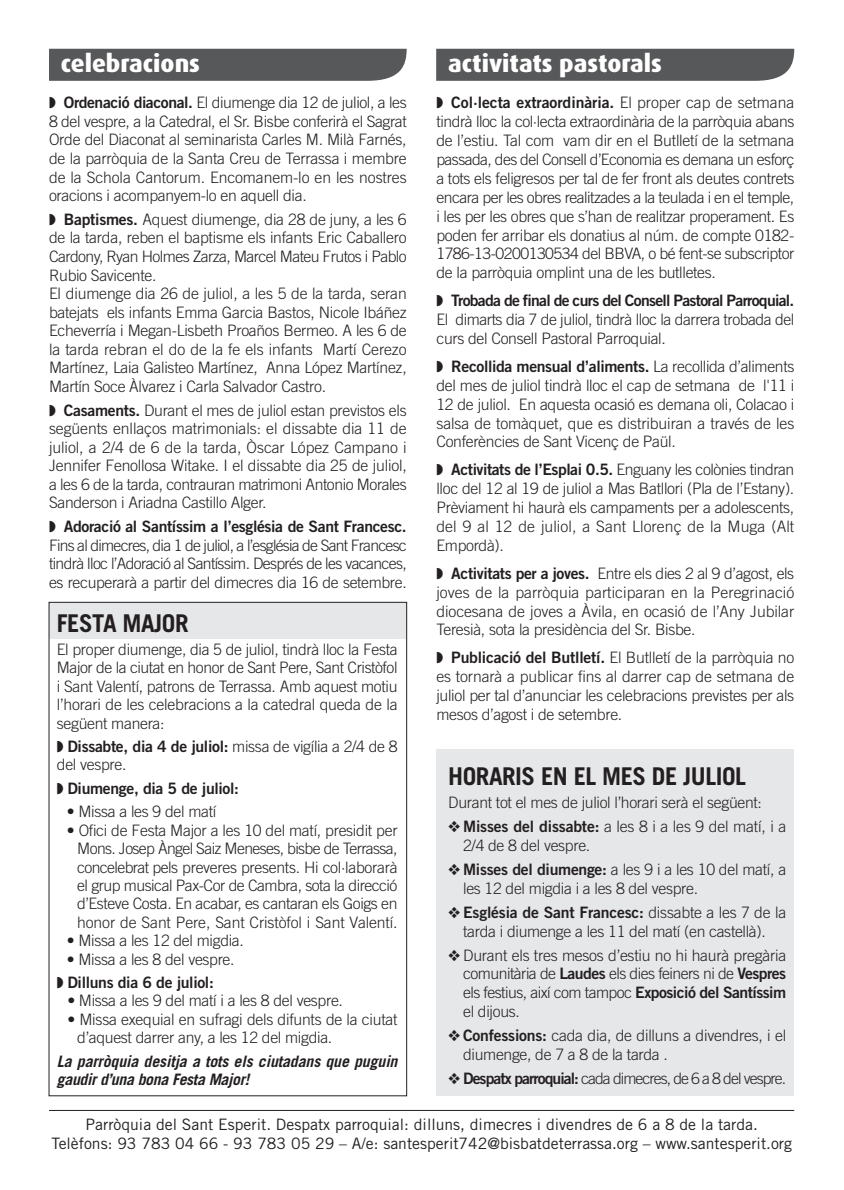
<style>
.page{position:relative;width:844px;height:1190px;background:#fff}
.page>*{position:absolute;margin:0;border:0;box-sizing:border-box;transform-origin:0 0}
.t1{font:700 24.5px "Trade Gothic";letter-spacing:-.02em;color:#231f20}
.t2{font:800 24.5px "Dax";color:#fff}
.t3{font:300 15.75px/18.9px "Trade Gothic";letter-spacing:-.02em;color:#231f20;text-align:justify}
.t4{font:15.75px "Trade Gothic Bold Two";letter-spacing:-.02em;color:#231f20}
.t5{font:15.75px/18.9px "Trade Gothic";color:#231f20;text-align:center}
.t6{font:italic 700 15.75px/18.4px "Trade Gothic";color:#231f20}
.t7{font:15.75px "Trade Gothic Bold Two";letter-spacing:-.045em;color:#231f20}
.t8{font:300 15.75px "Trade Gothic";letter-spacing:-.06em;color:#231f20}
.s1{font-family:"Trade Gothic Bold Two";font-weight:400}
.s2{font-family:"Trade Gothic";font-weight:300}
</style>
<div class="page">
<div style="left:49px;top:602px;width:357px;height:37px;background:#e6e7e9"></div>
<div style="left:436px;top:749px;width:358px;height:347px;background:#e6e7e9"></div>
<div style="left:436px;top:49px;width:358px;height:32px;background:#57585a"></div>
<div style="left:49px;top:49px;width:357px;height:32px;background:#57585a"></div>
<hr style="left:49px;top:1110px;width:745px;height:1px;background:#231f20">
<h1 class="t2" style="left:61px;top:52px;width:141px">celebracions</h1>
<h1 class="t2" style="left:448px;top:52px;width:215px">activitats pastorals</h1>
<p class="t3" style="left:49px;top:95px;width:359px">◗ <span class="s1">Ordenació diaconal.</span> El diumenge dia 12 de juliol, a les 8 del vespre, a la Catedral, el Sr. Bisbe conferirà el Sagrat Orde del Diaconat al seminarista Carles M. Milà Farnés, de la parròquia de la Santa Creu de Terrassa i membre de la Schola Cantorum. Encomanem-lo en les nostres oracions i acompanyem-lo en aquell dia.</p>
<p class="t3" style="left:49px;top:211px;width:359px;text-align:left">◗ <span class="s1">Baptismes.</span> Aquest diumenge, dia 28 de juny, a les 6 de la tarda, reben el baptisme els infants Eric Caballero Cardony, Ryan Holmes Zarza, Marcel Mateu Frutos i Pablo Rubio Savicente.<br>El diumenge dia 26 de juliol, a les 5 de la tarda, seran batejats els infants Emma Garcia Bastos, Nicole Ibáñez Echeverría i Megan-Lisbeth Proaños Bermeo. A les 6 de la tarda rebran el do de la fe els infants Martí Cerezo Martínez, Laia Galisteo Martínez, Anna López Martínez, Martín Soce Àlvarez i Carla Salvador Castro.</p>
<p class="t3" style="left:49px;top:402px;width:359px">◗ <span class="s1">Casaments.</span> Durant el mes de juliol estan previstos els següents enllaços matrimonials: el dissabte dia 11 de juliol, a 2/4 de 6 de la tarda, Òscar López Campano i Jennifer Fenollosa Witake. I el dissabte dia 25 de juliol, a les 6 de la tarda, contrauran matrimoni Antonio Morales Sanderson i Ariadna Castillo Alger.</p>
<p class="t4" style="left:49px;top:521px;width:359px">◗ Adoració al Santíssim a l’església de Sant Francesc.</p>
<p class="t3" style="left:49px;top:537px;width:359px">Fins al dimecres, dia 1 de juliol, a l’església de Sant Francesc tindrà lloc l’Adoració al Santíssim. Després de les vacances, es recuperarà a partir del dimecres dia 16 de setembre.</p>
<h1 class="t1" style="left:57px;top:614px;width:133px">FESTA MAJOR</h1>
<p class="t3" style="left:57px;top:642px;width:342px;line-height:18.4px">El proper diumenge, dia 5 de juliol, tindrà lloc la Festa Major de la ciutat en honor de Sant Pere, Sant Cristòfol i Sant Valentí, patrons de Terrassa. Amb aquest motiu l’horari de les celebracions a la catedral queda de la següent manera:</p>
<p class="t4" style="left:57px;top:741px;width:342px">◗ Dissabte, dia 4 de juliol: <span class="s2">missa de vigília a 2/4 de 8</span></p>
<p class="t3" style="left:57px;top:757px;width:71px">del vespre.</p>
<p class="t4" style="left:57px;top:782px;width:184px">◗ Diumenge, dia 5 de juliol:</p>
<p class="t3" style="left:67px;top:804px;width:151px">• Missa a les 9 del matí</p>
<p class="t3" style="left:77px;top:822px;width:322px;line-height:18.4px;text-indent:-10px">• Ofici de Festa Major a les 10 del matí, presidit per Mons. Josep Àngel Saiz Meneses, bisbe de Terrassa, concelebrat pels preveres presents. Hi col·laborarà el grup musical Pax-Cor de Cambra, sota la direcció d’Esteve Costa. En acabar, es cantaran els Goigs en honor de Sant Pere, Sant Cristòfol i Sant Valentí.</p>
<p class="t3" style="left:67px;top:933px;width:178px">• Missa a les 12 del migdia.</p>
<p class="t3" style="left:67px;top:951px;width:169px">• Missa a les 8 del vespre.</p>
<p class="t4" style="left:57px;top:977px;width:158px">◗ Dilluns dia 6 de juliol:</p>
<p class="t3" style="left:67px;top:993px;width:277px">• Missa a les 9 del matí i a les 8 del vespre.</p>
<p class="t3" style="left:77px;top:1011px;width:322px;line-height:18.4px;text-indent:-10px">• Missa exequial en sufragi dels difunts de la ciutat d’aquest darrer any, a les 12 del migdia.</p>
<p class="t6" style="left:57px;top:1053px;width:345px">La parròquia desitja a tots els ciutadans que puguin gaudird’una bona Festa Major!</p>
<p class="t4" style="left:436px;top:97px;width:359px">◗ Col·lecta extraordinària. <span class="s2">El proper cap de setmana</span></p>
<p class="t3" style="left:436px;top:114px;width:359px">tindrà lloc la col·lecta extraordinària de la parròquia abans de l’estiu. Tal com vam dir en el Butlletí de la setmana passada, des del Consell d’Economia es demana un esforç a tots els feligresos per tal de fer front als deutes contrets encara per les obres realitzades a la teulada i en el temple, i les per les obres que s’han de realitzar properament. Es poden fer arribar els donatius al núm. de compte 0182- 1786-13-0200130534 del BBVA, o bé fent-se subscriptor de la parròquia omplint una de les butlletes.</p>
<p class="t7" style="left:436px;top:295px;width:359px">◗ Trobada de final de curs del Consell Pastoral Parroquial.</p>
<p class="t3" style="left:436px;top:311px;width:359px">El dimarts dia 7 de juliol, tindrà lloc la darrera trobada del curs del Consell Pastoral Parroquial.</p>
<p class="t4" style="left:436px;top:360px;width:359px">◗ Recollida mensual d’aliments. <span class="s2">La recollida d’aliments</span></p>
<p class="t3" style="left:436px;top:377px;width:359px">del mes de juliol tindrà lloc el cap de setmana de l'11 i 12 de juliol. En aquesta ocasió es demana oli, Colacao i salsa de tomàquet, que es distribuiran a través de les Conferències de Sant Vicenç de Paül.</p>
<p class="t3" style="left:436px;top:462px;width:359px">◗ <span class="s1">Activitats de l’Esplai 0.5.</span> Enguany les colònies tindran lloc del 12 al 19 de juliol a Mas Batllori (Pla de l’Estany).<br>Prèviament hi haurà els campaments per a adolescents, del 9 al 12 de juliol, a Sant Llorenç de la Muga (Alt Empordà).</p>
<p class="t3" style="left:436px;top:565px;width:359px">◗ <span class="s1">Activitats per a joves.</span> Entre els dies 2 al 9 d’agost, els joves de la parròquia participaran en la Peregrinació diocesana de joves a Àvila, en ocasió de l’Any Jubilar Teresià, sota la presidència del Sr. Bisbe.</p>
<p class="t3" style="left:436px;top:650px;width:359px">◗ <span class="s1">Publicació del Butlletí.</span> El Butlletí de la parròquia no es tornarà a publicar fins al darrer cap de setmana de juliol per tal d’anunciar les celebracions previstes per als mesos d’agost i de setembre.</p>
<h1 class="t1" style="left:448px;top:767px;width:299px">HORARIS EN EL MES DE JULIOL</h1>
<p class="t3" style="left:448px;top:795px;width:315px">Durant tot el mes de juliol l’horari serà el següent:</p>
<p class="t3" style="left:463px;top:819px;width:324px;text-indent:-15px">❖ <span class="s1">Misses del dissabte:</span> a les 8 i a les 9 del matí, i a<br>2/4 de 8 del vespre.</p>
<p class="t3" style="left:463px;top:861px;width:324px;text-indent:-15px">❖ <span class="s1">Misses del diumenge:</span> a les 9 i a les 10 del matí, a les 12 del migdia i a les 8 del vespre.</p>
<p class="t4" style="left:448px;top:906px;width:339px">❖ Església de Sant Francesc: <span class="s2">dissabte a les 7 de la</span></p>
<p class="t3" style="left:463px;top:923px;width:304px">tarda i diumenge a les 11 del matí (en castellà).</p>
<p class="t3" style="left:463px;top:947px;width:324px;text-indent:-15px">❖ Durant els tres mesos d’estiu no hi haurà pregària comunitària de <span class="s1">Laudes</span> els dies feiners ni de <span class="s1">Vespres </span>els festius, així com tampoc <span class="s1">Exposició del Santíssim </span>el dijous.</p>
<p class="t3" style="left:463px;top:1027px;width:324px;text-indent:-15px">❖ <span class="s1">Confessions:</span> cada dia, de dilluns a divendres, i el diumenge, de 7 a 8 de la tarda .</p>
<p class="t8" style="left:448px;top:1072px;width:339px">❖ <span class="s1">Despatx parroquial:</span> cada dimecres, de 6 a 8 del vespre.</p>
<p class="t5" style="left:51px;top:1117px;width:742px">Parròquia del Sant Esperit. Despatx parroquial: dilluns, dimecres i divendres de 6 a 8 de la tarda.<br>Telèfons: 93 783 04 66 - 93 783 05 29 – A/e: santesperit742@bisbatdeterrassa.org – www.santesperit.org</p>
</div>
